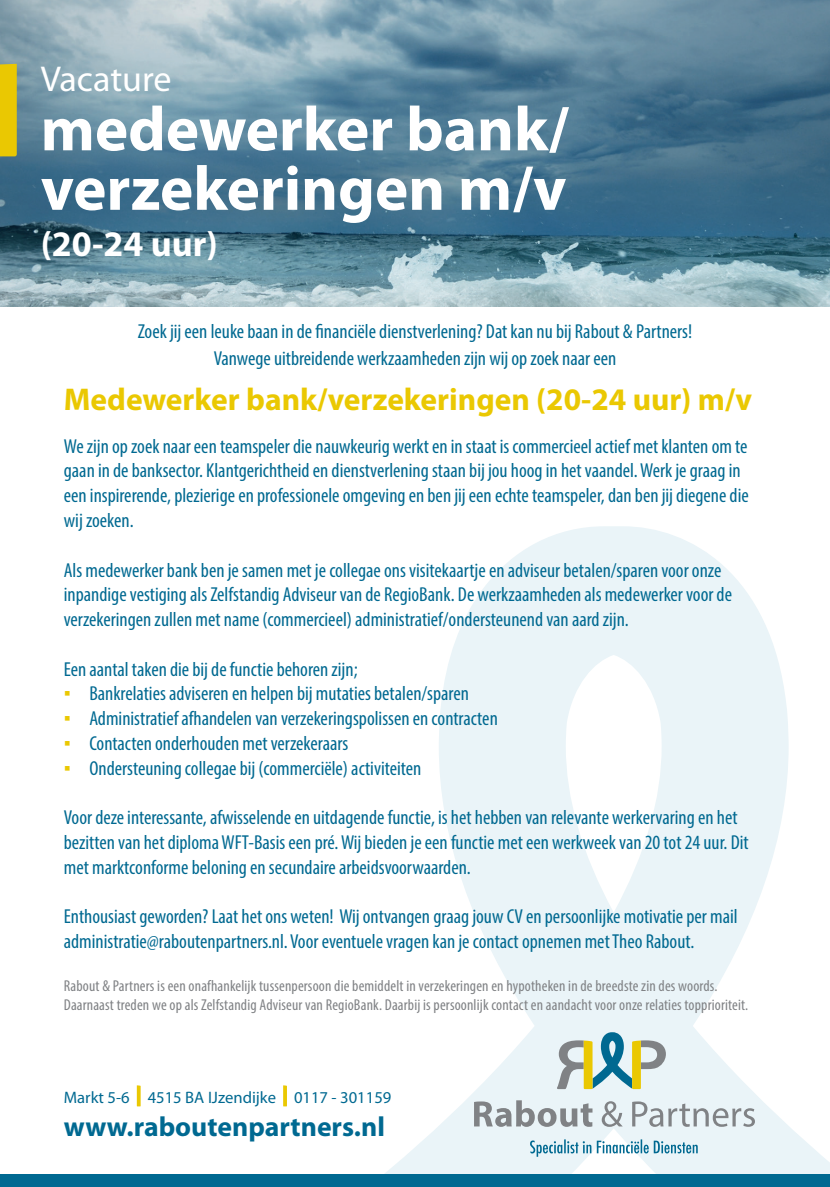
<style>
.page{position:relative;width:830px;height:1187px;background:#fff}
.page>*{position:absolute;margin:0;border:0;box-sizing:border-box;transform-origin:0 0}
.t1{font:700 63px/59.4px "Myriad Pro";color:#fff}
.t2{font:700 36px "Myriad Pro";color:#fff}
.t3{font:36px "Myriad Pro";color:#fff}
.t4{font:700 31.5px "Myriad Pro";color:#eac802}
.t5{font:700 27.68px "Myriad Pro";color:#006991}
.t6{font:condensed 20.25px/24.8px "Myriad Pro";color:#006991}
.t7{font:16.65px "Myriad Pro";color:#006991}
.t8{font:condensed 15.75px/18.9px "Myriad Pro";letter-spacing:.01em;color:#808285}
.s1{font-family:"Arial";font-stretch:normal;color:#eac802}
</style>
<div class="page">
<svg style="left:385px;top:526px;width:444px;height:648px;fill:#eaf4f8"></svg>
<img style="left:0;top:0;width:829px;height:306px">
<div style="left:0;top:64px;width:17px;height:92px;background:#eac802"></div>
<svg style="left:137px;top:1085px;width:4px;height:21px"></svg>
<svg style="left:283px;top:1085px;width:4px;height:21px"></svg>
<svg style="left:474px;top:1100px;width:280px;height:26px"></svg>
<svg style="left:556px;top:1032px;width:109px;height:56px"></svg>
<svg style="left:530px;top:1139px;width:167px;height:17px"></svg>
<div style="left:0;top:1174px;width:829px;height:12px;background:#006991"></div>
<p class="t3" style="left:41px;top:59px;width:132px">Vacature</p>
<p class="t1" style="left:41px;top:97px;width:529px">medewerker bank/ verzekeringen m/v</p>
<p class="t2" style="left:41px;top:220px;width:179px">(20-24 uur)</p>
<p class="t6" style="left:138px;top:318px;width:556px">Zoek jij een leuke baan in de financiële dienstverlening? Dat kan nu bij Rabout &amp; Partners!</p>
<p class="t6" style="left:213px;top:345px;width:404px">Vanwege uitbreidende werkzaamheden zijn wij op zoek naar een</p>
<p class="t4" style="left:64px;top:379px;width:689px">Medewerker bank/verzekeringen (20-24 uur) m/v</p>
<p class="t6" style="left:64px;top:433px;width:686px">We zijn op zoek naar een teamspeler die nauwkeurig werkt en in staat is commercieel actief met klanten om te gaan in de banksector. Klantgerichtheid en dienstverlening staan bij jou hoog in het vaandel. Werk je graag in een inspirerende, plezierige en professionele omgeving en ben jij een echte teamspeler, dan ben jij diegene die wij zoeken.</p>
<p class="t6" style="left:64px;top:557px;width:669px">Als medewerker bank ben je samen met je collegae ons visitekaartje en adviseur betalen/sparen voor onze inpandige vestiging als Zelfstandig Adviseur van de RegioBank. De werkzaamheden als medewerker voor de verzekeringen zullen met name (commercieel) administratief/ondersteunend van aard zijn.</p>
<p class="t6" style="left:64px;top:656px;width:295px">Een aantal taken die bij de functie behoren zijn;</p>
<p class="t6" style="left:64px;top:681px;width:406px"><span class="s1">▪</span> Bankrelaties adviseren en helpen bij mutaties betalen/sparen</p>
<p class="t6" style="left:64px;top:705px;width:435px"><span class="s1">▪</span> Administratief afhandelen van verzekeringspolissen en contracten</p>
<p class="t6" style="left:64px;top:730px;width:286px"><span class="s1">▪</span> Contacten onderhouden met verzekeraars</p>
<p class="t6" style="left:64px;top:755px;width:359px"><span class="s1">▪</span> Ondersteuning collegae bij (commerciële) activiteiten</p>
<p class="t6" style="left:64px;top:804px;width:686px">Voor deze interessante, afwisselende en uitdagende functie, is het hebben van relevante werkervaring en het bezitten van het diploma WFT-Basis een pré. Wij bieden je een functie met een werkweek van 20 tot 24 uur. Dit met marktconforme beloning en secundaire arbeidsvoorwaarden.</p>
<p class="t6" style="left:64px;top:903px;width:675px">Enthousiast geworden? Laat het ons weten! Wij ontvangen graag jouw CV en persoonlijke motivatie per mail administratie@raboutenpartners.nl. Voor eventuele vragen kan je contact opnemen met Theo Rabout.</p>
<p class="t8" style="left:64px;top:975px;width:685px">Rabout &amp; Partners is een onafhankelijk tussenpersoon die bemiddelt in verzekeringen en hypotheken in de breedste zin des woords.<br>Daarnaast treden we op als Zelfstandig Adviseur van RegioBank. Daarbij is persoonlijk contact en aandacht voor onze relaties topprioriteit.</p>
<p class="t7" style="left:64px;top:1087px;width:329px">Markt 5-6 4515 BA IJzendijke 0117 - 301159</p>
<p class="t5" style="left:64px;top:1108px;width:322px">www.raboutenpartners.nl</p>
</div>
